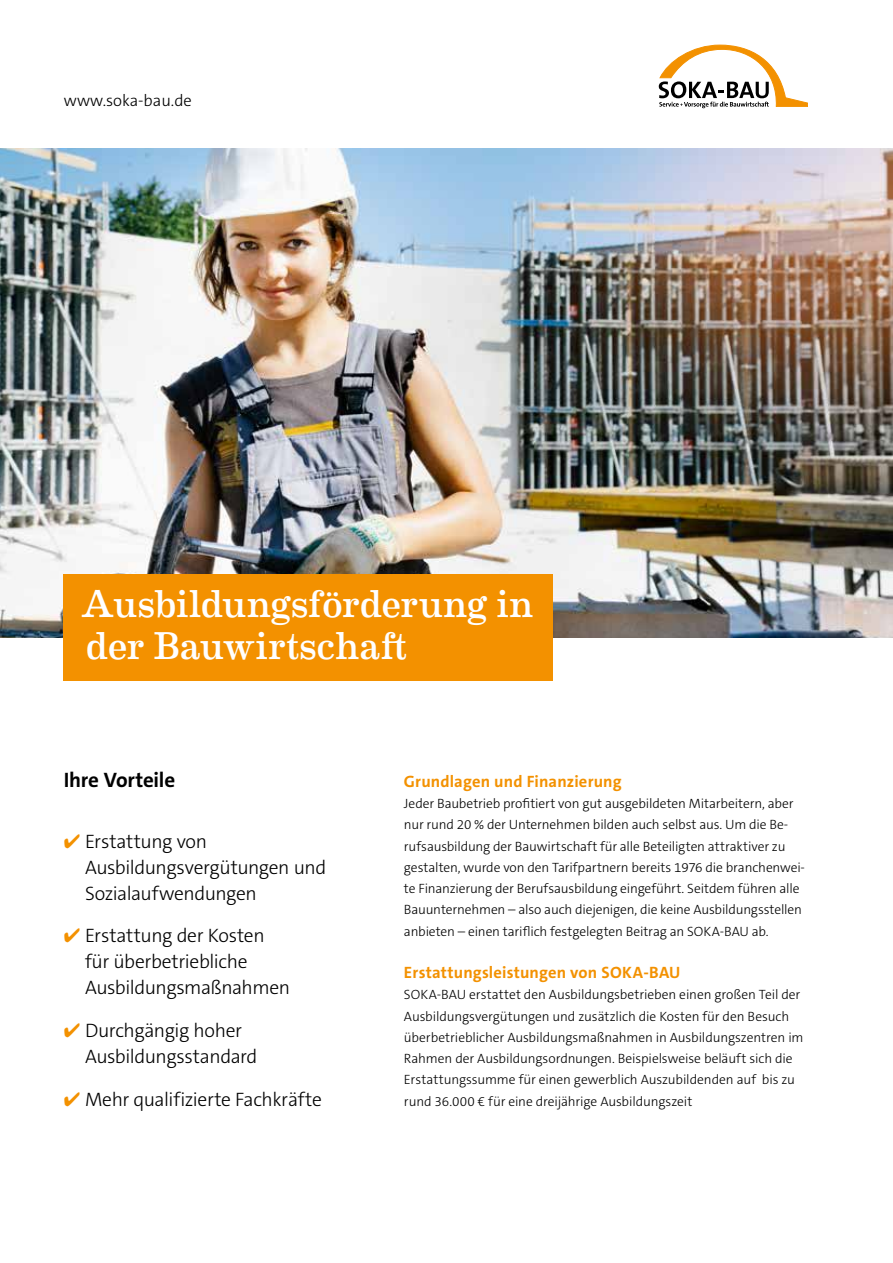
<style>
.page{position:relative;width:893px;height:1263px;background:#fff}
.page>*{position:absolute;margin:0;border:0;box-sizing:border-box;transform-origin:0 0}
.t1{font:39px/42.5px "Eames Century Modern";color:#fff}
.t2{font:700 21px "The Sans C5";letter-spacing:-.01em;color:#000}
.t3{font:300 19.5px/25.8px "The Sans C5";letter-spacing:-.02em;color:#000}
.t4{font:700 16.5px "The Sans C5";letter-spacing:.01em;color:#f39100}
.t5{font:300 16.5px "The Sans C5";color:#000}
.t6{font:300 13.5px/21.3px "The Sans C5";letter-spacing:-.01em;color:#000}
.s1{color:#f39100}
</style>
<div class="page">
<img style="left:0;top:149px;width:893px;height:489px">
<svg style="left:659px;top:45px;width:149px;height:63px"></svg>
<div style="left:64px;top:574px;width:489px;height:106px;background:#f39100"></div>
<p class="t5" style="left:64px;top:90px;width:130px">www.soka-bau.de</p>
<h1 class="t1" style="left:80px;top:580px;width:455px">Ausbildungsförderung in der Bauwirtschaft</h1>
<h2 class="t2" style="left:64px;top:766px;width:113px">Ihre Vorteile</h2>
<h3 class="t3" style="left:85px;top:828px;width:243px;text-indent:-21px"><span class="s1">✔</span> Erstattung von<br>Ausbildungsvergütungen und<br>Sozialaufwendungen</h3>
<h3 class="t3" style="left:85px;top:923px;width:206px;text-indent:-21px"><span class="s1">✔</span> Erstattung der Kosten für überbetriebliche<br>Ausbildungsmaßnahmen</h3>
<h3 class="t3" style="left:85px;top:1018px;width:174px;text-indent:-21px"><span class="s1">✔</span> Durchgängig hoher<br>Ausbildungsstandard</h3>
<h3 class="t3" style="left:64px;top:1086px;width:260px"><span class="s1">✔</span> Mehr qualifizierte Fachkräfte</h3>
<p class="t4" style="left:404px;top:770px;width:219px">Grundlagen und Finanzierung</p>
<p class="t6" style="left:404px;top:793px;width:403px">Jeder Baubetrieb profitiert von gut ausgebildeten Mitarbeitern, aber nur rund 20 % der Unternehmen bilden auch selbst aus. Um die Be&shy;rufsausbildung der Bauwirtschaft für alle Beteiligten attraktiver zu gestalten, wurde von den Tarifpartnern bereits 1976 die branchenwei&shy;te Finanzierung der Berufsausbildung eingeführt. Seitdem führen alle Bauunternehmen – also auch diejenigen, die keine Ausbildungsstellen anbieten – einen tariflich festgelegten Beitrag an SOKA-BAU ab.</p>
<p class="t4" style="left:404px;top:962px;width:278px">Erstattungsleistungen von SOKA-BAU</p>
<p class="t6" style="left:404px;top:984px;width:401px">SOKA-BAU erstattet den Ausbildungsbetrieben einen großen Teil der Ausbildungsvergütungen und zusätzlich die Kosten für den Besuch überbetrieblicher Ausbildungsmaßnahmen in Ausbildungszentren im Rahmen der Ausbildungsordnungen. Beispielsweise beläuft sich die Erstattungssumme für einen gewerblich Auszubildenden auf bis zu rund 36.000 € für eine dreijährige Ausbildungszeit</p>
</div>
